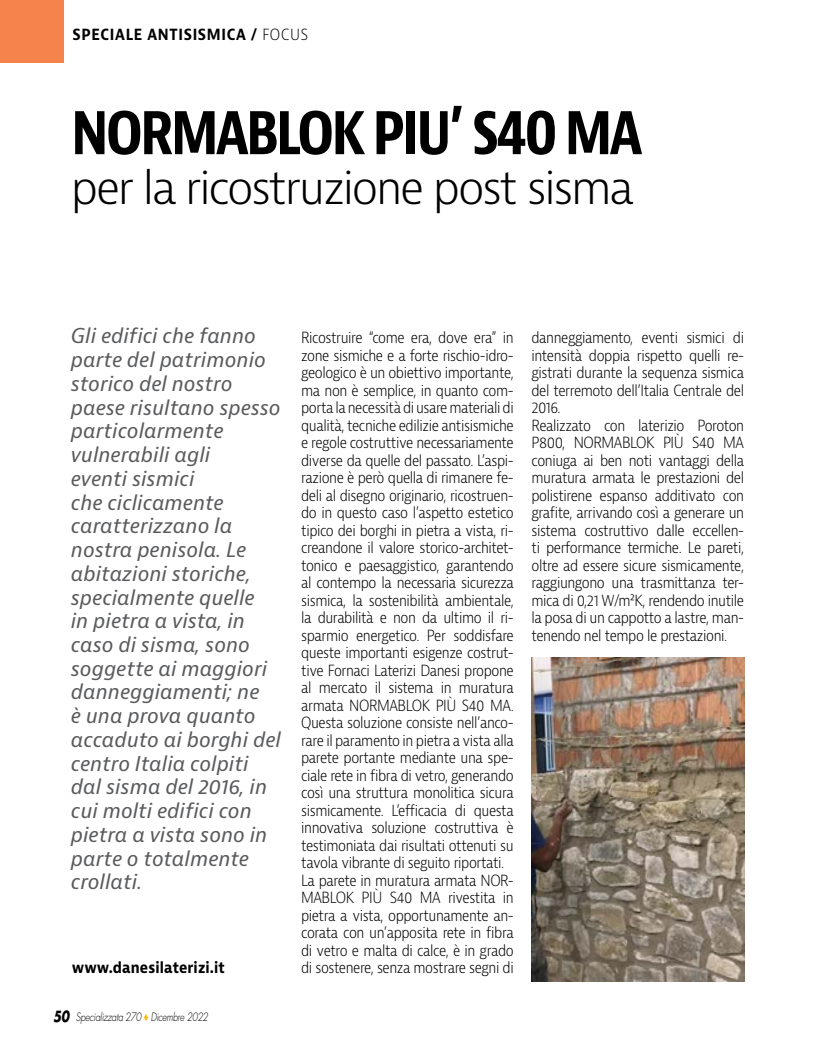
<style>
.page{position:relative;width:815px;height:1063px;background:#fff}
.page>*{position:absolute;margin:0;border:0;box-sizing:border-box;transform-origin:0 0}
.t1{font:700 condensed 62.5px "Bernina Sans";letter-spacing:-.05em;color:#000}
.t2{font:300 45px "Bernina Sans";letter-spacing:-.05em;color:#000}
.t3{font:italic 20px/23.8px "Bernina Sans";color:#5a5b5d}
.t4{font:300 15px/17.5px "Bernina Sans";letter-spacing:-.03em;color:#000;scale:.9 1}
.t5{font:700 15px "Bernina Sans";letter-spacing:.05em;color:#000;scale:.9 1}
.t6{font:700 15px "Bernina Sans";letter-spacing:.01em;color:#000;scale:.9 1}
.t7{font:italic 300 11.25px "Futura Std";letter-spacing:-.03em;color:#000;scale:.8 1}
.s1{font-weight:300}
.s2{font-weight:700;font-size:15px}
.s3{color:#fdb913}
</style>
<div class="page">
<img style="left:531px;top:658px;width:213px;height:324px">
<div style="left:0;top:0;width:64px;height:63px;background:#f5834b"></div>
<p class="t5" style="left:73px;top:25px;width:263px">SPECIALE ANTISISMICA / <span class="s1">FOCUS</span></p>
<h1 class="t1" style="left:71px;top:93px;width:573px">NORMABLOK PIU’ S40 MA</h1>
<h2 class="t2" style="left:71px;top:158px;width:565px">per la ricostruzione post sisma</h2>
<p class="t3" style="left:71px;top:325px;width:212px">Gli edifici che fanno parte del patrimonio storico del nostro paese risultano spesso particolarmente vulnerabili agli<br>eventi sismici<br>che ciclicamente caratterizzano la nostra penisola. Le abitazioni storiche, specialmente quelle<br>in pietra a vista, in caso di sisma, sono soggette ai maggiori danneggiamenti; ne<br>è una prova quanto accaduto ai borghi del centro Italia colpiti dal sisma del 2016, in cui molti edifici con pietra a vista sono in parte o totalmente crollati.</p>
<p class="t6" style="left:72px;top:958px;width:172px">www.danesilaterizi.it</p>
<p class="t7" style="left:53px;top:1010px;width:195px"><span class="s2">50</span> Specializzata 270 <span class="s3">◆</span> Dicembre 2022</p>
<p class="t4" style="left:301px;top:329px;width:238px">Ricostruire “come era, dove era” in zone sismiche e a forte rischio-idro&shy;geologico è un obiettivo importante, ma non è semplice, in quanto com&shy;porta la necessità di usare materiali di qualità, tecniche edilizie antisismiche e regole costruttive necessariamente diverse da quelle del passato. L’aspi&shy;razione è però quella di rimanere fe&shy;deli al disegno originario, ricostruen&shy;do in questo caso l’aspetto estetico tipico dei borghi in pietra a vista, ri&shy;creandone il valore storico-architet&shy;tonico e paesaggistico, garantendo al contempo la necessaria sicurezza sismica, la sostenibilità ambientale, la durabilità e non da ultimo il ri&shy;sparmio energetico. Per soddisfare queste importanti esigenze costrut&shy;tive Fornaci Laterizi Danesi propone al mercato il sistema in muratura armata NORMABLOK PIÙ S40 MA.<br>Questa soluzione consiste nell’anco&shy;rare il paramento in pietra a vista alla parete portante mediante una spe&shy;ciale rete in fibra di vetro, generando così una struttura monolitica sicura sismicamente. L’efficacia di questa innovativa soluzione costruttiva è testimoniata dai risultati ottenuti su tavola vibrante di seguito riportati.<br>La parete in muratura armata NOR-MABLOK PIÙ S40 MA rivestita in pietra a vista, opportunamente an&shy;corata con un’apposita rete in fibra di vetro e malta di calce, è in grado di sostenere, senza mostrare segni di</p>
<p class="t4" style="left:531px;top:329px;width:238px">danneggiamento, eventi sismici di intensità doppia rispetto quelli re&shy;gistrati durante la sequenza sismica del terremoto dell’Italia Centrale del 2016.<br>Realizzato con laterizio Poroton P800, NORMABLOK PIÙ S40 MA coniuga ai ben noti vantaggi della muratura armata le prestazioni del polistirene espanso additivato con grafite, arrivando così a generare un sistema costruttivo dalle eccellen&shy;ti performance termiche. Le pareti, oltre ad essere sicure sismicamente, raggiungono una trasmittanza ter&shy;mica di 0,21 W/m²K, rendendo inutile la posa di un cappotto a lastre, man&shy;tenendo nel tempo le prestazioni.</p>
</div>
